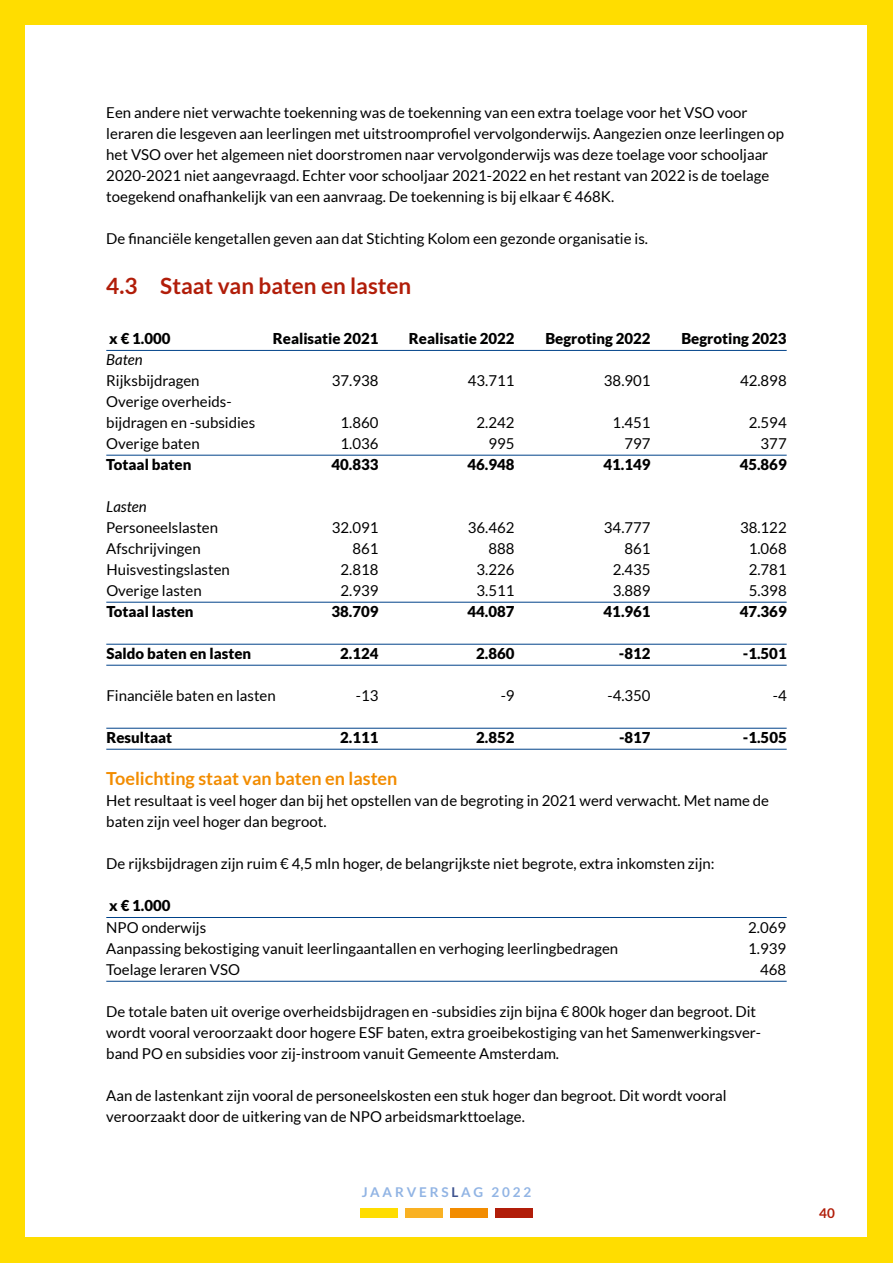
<style>
.page{position:relative;width:893px;height:1263px;background:#fd0}
.page>*{position:absolute;margin:0;border:0;box-sizing:border-box;transform-origin:0 0}
.t1{font:700 22.5px "Lato";color:#b11d09}
.t2{font:700 18px "Lato";color:#f28c00}
.t3{font:15px/21px "Lato";color:#000}
.t4{font:900 15px "Lato";color:#000}
.t5{font:italic 15px "Lato";color:#000}
.t6{font:700 13.5px "Lato";letter-spacing:.21em;color:#91b4e4}
.t7{font:700 13.5px "Lato";color:#b11d09}
.s1{color:#3e538f}
</style>
<div class="page">
<div style="left:26px;top:26px;width:841px;height:1211px;background:#fff"></div>
<div style="left:361px;top:1208px;width:37px;height:10px;background:#fd0"></div>
<div style="left:406px;top:1208px;width:37px;height:10px;background:#f9b123"></div>
<div style="left:450px;top:1208px;width:37px;height:10px;background:#f28c00"></div>
<div style="left:495px;top:1208px;width:37px;height:10px;background:#b11d09"></div>
<hr style="left:106px;top:350px;width:681px;height:1px;background:#004289">
<hr style="left:106px;top:455px;width:681px;height:1px;background:#004289">
<hr style="left:106px;top:602px;width:681px;height:1px;background:#004289">
<hr style="left:106px;top:644px;width:681px;height:1px;background:#004289">
<hr style="left:106px;top:665px;width:681px;height:1px;background:#004289">
<hr style="left:106px;top:728px;width:681px;height:1px;background:#004289">
<hr style="left:106px;top:749px;width:681px;height:1px;background:#004289">
<hr style="left:106px;top:917px;width:681px;height:1px;background:#004289">
<hr style="left:106px;top:981px;width:681px;height:1px;background:#004289">
<p class="t3" style="left:106px;top:102px;width:679px">Een andere niet verwachte toekenning was de toekenning van een extra toelage voor het VSO voor leraren die lesgeven aan leerlingen met uitstroomprofiel vervolgonderwijs. Aangezien onze leerlingen op het VSO over het algemeen niet doorstromen naar vervolgonderwijs was deze toelage voor schooljaar 2020-2021 niet aangevraagd. Echter voor schooljaar 2021-2022 en het restant van 2022 is de toelage toegekend onafhankelijk van een aanvraag. De toekenning is bij elkaar € 468K.</p>
<p class="t3" style="left:106px;top:228px;width:543px">De financiële kengetallen geven aan dat Stichting Kolom een gezonde organisatie is.</p>
<h1 class="t1" style="left:106px;top:273px;width:307px">4.3 Staat van baten en lasten</h1>
<p class="t4" style="left:109px;top:330px;width:63px">x € 1.000</p>
<p class="t4" style="left:273px;top:330px;width:107px">Realisatie 2021</p>
<p class="t4" style="left:409px;top:330px;width:107px">Realisatie 2022</p>
<p class="t4" style="left:545px;top:330px;width:107px">Begroting 2022</p>
<p class="t4" style="left:681px;top:330px;width:107px">Begroting 2023</p>
<p class="t5" style="left:106px;top:352px;width:38px">Baten</p>
<p class="t3" style="left:106px;top:370px;width:95px">Rijksbijdragen</p>
<p class="t3" style="left:332px;top:370px;width:48px">37.938</p>
<p class="t3" style="left:468px;top:370px;width:48px">43.711</p>
<p class="t3" style="left:604px;top:370px;width:48px">38.901</p>
<p class="t3" style="left:740px;top:370px;width:48px">42.898</p>
<p class="t3" style="left:106px;top:391px;width:151px">Overige overheids&shy;bijdragen en -subsidies</p>
<p class="t3" style="left:340px;top:412px;width:39px">1.860</p>
<p class="t3" style="left:477px;top:412px;width:39px">2.242</p>
<p class="t3" style="left:613px;top:412px;width:39px">1.451</p>
<p class="t3" style="left:749px;top:412px;width:39px">2.594</p>
<p class="t3" style="left:106px;top:433px;width:95px">Overige baten</p>
<p class="t3" style="left:340px;top:433px;width:39px">1.036</p>
<p class="t3" style="left:488px;top:433px;width:28px">995</p>
<p class="t3" style="left:624px;top:433px;width:28px">797</p>
<p class="t3" style="left:761px;top:433px;width:28px">377</p>
<p class="t4" style="left:106px;top:456px;width:87px">Totaal baten</p>
<p class="t4" style="left:331px;top:456px;width:49px">40.833</p>
<p class="t4" style="left:467px;top:456px;width:49px">46.948</p>
<p class="t4" style="left:604px;top:456px;width:49px">41.149</p>
<p class="t4" style="left:740px;top:456px;width:49px">45.869</p>
<p class="t5" style="left:106px;top:499px;width:42px">Lasten</p>
<p class="t3" style="left:106px;top:517px;width:113px">Personeelslasten</p>
<p class="t3" style="left:332px;top:517px;width:48px">32.091</p>
<p class="t3" style="left:468px;top:517px;width:48px">36.462</p>
<p class="t3" style="left:604px;top:517px;width:48px">34.777</p>
<p class="t3" style="left:740px;top:517px;width:48px">38.122</p>
<p class="t3" style="left:106px;top:538px;width:96px">Afschrijvingen</p>
<p class="t3" style="left:352px;top:538px;width:28px">861</p>
<p class="t3" style="left:488px;top:538px;width:28px">888</p>
<p class="t3" style="left:624px;top:538px;width:28px">861</p>
<p class="t3" style="left:749px;top:538px;width:39px">1.068</p>
<p class="t3" style="left:106px;top:559px;width:125px">Huisvestingslasten</p>
<p class="t3" style="left:340px;top:559px;width:39px">2.818</p>
<p class="t3" style="left:477px;top:559px;width:39px">3.226</p>
<p class="t3" style="left:613px;top:559px;width:39px">2.435</p>
<p class="t3" style="left:749px;top:559px;width:39px">2.781</p>
<p class="t3" style="left:106px;top:580px;width:97px">Overige lasten</p>
<p class="t3" style="left:340px;top:580px;width:39px">2.939</p>
<p class="t3" style="left:477px;top:580px;width:39px">3.511</p>
<p class="t3" style="left:613px;top:580px;width:39px">3.889</p>
<p class="t3" style="left:749px;top:580px;width:39px">5.398</p>
<p class="t4" style="left:106px;top:603px;width:89px">Totaal lasten</p>
<p class="t4" style="left:331px;top:603px;width:49px">38.709</p>
<p class="t4" style="left:467px;top:603px;width:49px">44.087</p>
<p class="t4" style="left:604px;top:603px;width:49px">41.961</p>
<p class="t4" style="left:740px;top:603px;width:49px">47.369</p>
<p class="t4" style="left:106px;top:645px;width:146px">Saldo baten en lasten</p>
<p class="t4" style="left:340px;top:645px;width:40px">2.124</p>
<p class="t4" style="left:476px;top:645px;width:40px">2.860</p>
<p class="t4" style="left:619px;top:645px;width:33px">-812</p>
<p class="t4" style="left:743px;top:645px;width:45px">-1.501</p>
<p class="t3" style="left:106px;top:685px;width:171px">Financiële baten en lasten</p>
<p class="t3" style="left:356px;top:685px;width:24px">-13</p>
<p class="t3" style="left:501px;top:685px;width:15px">-9</p>
<p class="t3" style="left:607px;top:685px;width:45px">-4.350</p>
<p class="t3" style="left:773px;top:685px;width:15px">-4</p>
<p class="t4" style="left:106px;top:729px;width:67px">Resultaat</p>
<p class="t4" style="left:340px;top:729px;width:40px">2.111</p>
<p class="t4" style="left:476px;top:729px;width:40px">2.852</p>
<p class="t4" style="left:619px;top:729px;width:33px">-817</p>
<p class="t4" style="left:743px;top:729px;width:45px">-1.505</p>
<p class="t2" style="left:106px;top:769px;width:293px">Toelichting staat van baten en lasten</p>
<p class="t3" style="left:106px;top:790px;width:664px">Het resultaat is veel hoger dan bij het opstellen van de begroting in 2021 werd verwacht. Met name de baten zijn veel hoger dan begroot.</p>
<p class="t3" style="left:106px;top:853px;width:610px">De rijksbijdragen zijn ruim € 4,5 mln hoger, de belangrijkste niet begrote, extra inkomsten zijn:</p>
<p class="t4" style="left:109px;top:897px;width:63px">x € 1.000</p>
<p class="t3" style="left:106px;top:916px;width:101px">NPO onderwijs</p>
<p class="t3" style="left:748px;top:916px;width:39px">2.069</p>
<p class="t3" style="left:106px;top:937px;width:513px">Aanpassing bekostiging vanuit leerlingaantallen en verhoging leerlingbedragen</p>
<p class="t3" style="left:748px;top:937px;width:39px">1.939</p>
<p class="t3" style="left:106px;top:958px;width:135px">Toelage leraren VSO</p>
<p class="t3" style="left:760px;top:958px;width:28px">468</p>
<p class="t3" style="left:106px;top:1000px;width:656px">De totale baten uit overige overheidsbijdragen en -subsidies zijn bijna € 800k hoger dan begroot. Dit wordt vooral veroorzaakt door hogere ESF baten, extra groeibekostiging van het Samenwerkingsver&shy;band PO en subsidies voor zij-instroom vanuit Gemeente Amsterdam.</p>
<p class="t3" style="left:106px;top:1084px;width:622px">Aan de lastenkant zijn vooral de personeelskosten een stuk hoger dan begroot. Dit wordt vooral veroorzaakt door de uitkering van de NPO arbeidsmarkttoelage.</p>
<p class="t6" style="left:362px;top:1184px;width:171px">JAARVERS<span class="s1">L</span>AG 2022</p>
<p class="t7" style="left:819px;top:1205px;width:17px">40</p>
</div>
